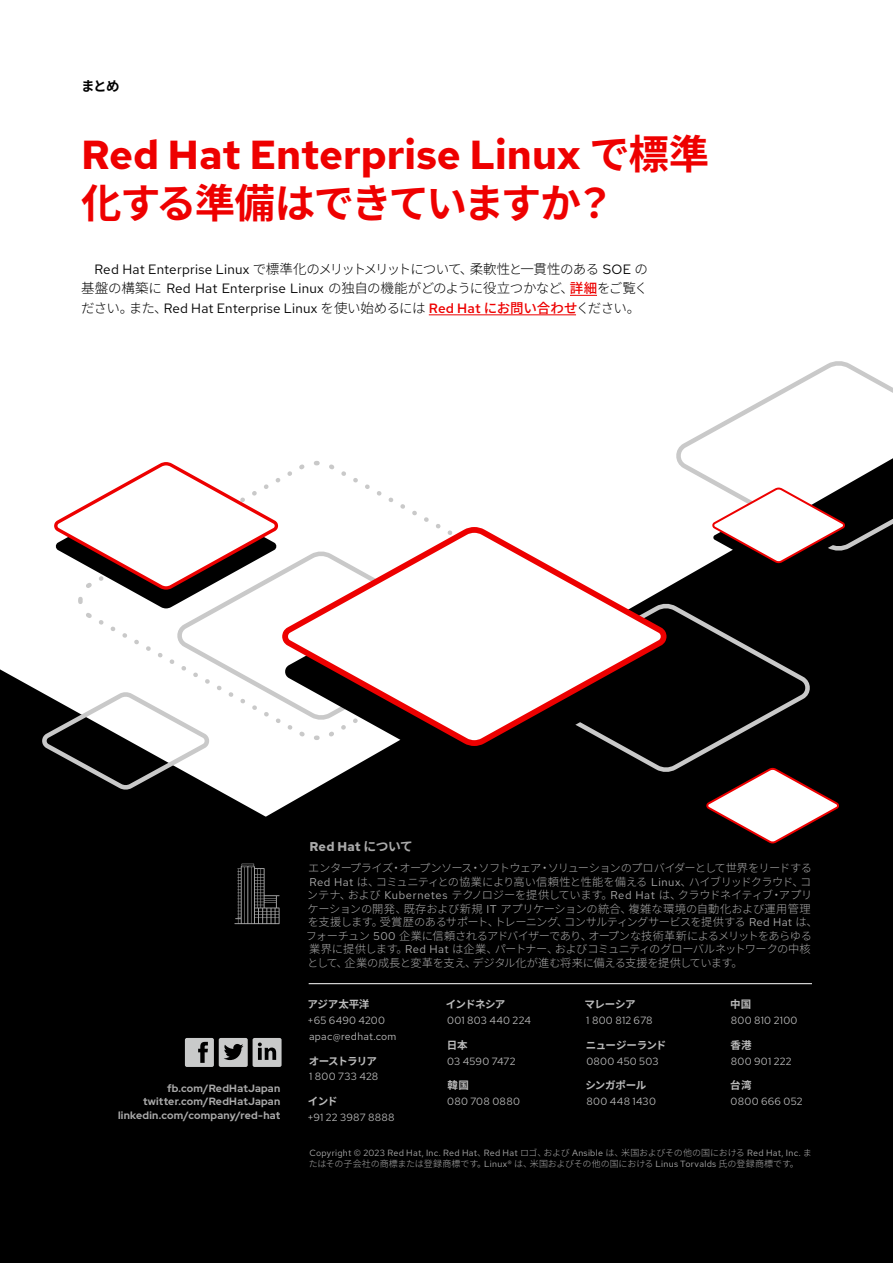
<style>
.page{position:relative;width:893px;height:1263px;background:#fff}
.page>*{position:absolute;margin:0;border:0;box-sizing:border-box;transform-origin:0 0}
.t1{font:700 40.5px "Red Hat Text";color:#e00}
.t2{font:700 40.5px "Noto Sans JP";letter-spacing:-.055em;color:#e00}
.t3{font:300 13.5px/19.5px "Noto Sans JP";letter-spacing:-.045em;color:#000;text-align:right}
.t4{font:13.5px "Red Hat Text";letter-spacing:.015em;color:#000}
.t5{font:700 13.5px "Noto Sans JP";color:#000}
.t6{font:700 12.75px "Red Hat Text";letter-spacing:.015em;color:#aaa}
.t7{font:300 11.25px "Noto Sans JP";letter-spacing:-.04em;color:#aaa}
.t8{font:300 11.25px "Noto Sans JP";letter-spacing:-.065em;color:#aaa}
.t9{font:300 11.25px "Noto Sans JP";color:#aaa}
.t10{font:10.5px/15.8px "Red Hat Text";letter-spacing:.025em;color:#bbb}
.t11{font:700 10.5px/13.5px "Red Hat Display";letter-spacing:.025em;color:#aaa;text-align:right}
.t12{font:700 10.5px "Noto Sans JP";letter-spacing:-.05em;color:#bbb}
.t13{font:700 10.5px "Noto Sans JP";letter-spacing:-.075em;color:#bbb}
.t14{font:9px "Red Hat Text";letter-spacing:.03em;color:#aaa}
.t15{font:300 9px "Noto Sans JP";letter-spacing:-.005em;color:#aaa}
.s1{font-family:"Noto Sans JP"}
.s2{font-family:"Red Hat Text";font-weight:400}
.s3{font-weight:500;color:#ed0000}
.s4{font-family:"Noto Sans JP";font-weight:300}
.s5{font-family:"Noto Sans JP";font-weight:500;color:#ed0000}
</style>
<div class="page">
<div style="left:666px;top:574px;width:227px;height:689px;background:#000"></div>
<div style="left:0;top:669px;width:717px;height:594px;background:#000"></div>
<svg style="left:570px;top:295px;width:27px;height:1px"></svg>
<hr style="left:429px;top:314px;width:147px;height:1px;background:#ed0000">
<hr style="left:309px;top:983px;width:503px;height:1px;background:#fff">
<svg style="left:234px;top:864px;width:46px;height:60px;background:#272727"></svg>
<svg style="left:185px;top:1038px;width:96px;height:29px;background:#929292"></svg>
<svg style="left:676px;top:361px;width:217px;height:213px"></svg>
<svg style="left:706px;top:768px;width:133px;height:86px"></svg>
<svg style="left:665px;top:599px;width:150px;height:178px;background:#0d0c0c"></svg>
<svg style="left:557px;top:746px;width:108px;height:32px;background:#0d0d0d"></svg>
<svg style="left:557px;top:570px;width:109px;height:176px"></svg>
<svg style="left:37px;top:461px;width:520px;height:333px"></svg>
<p class="t5" style="left:81px;top:78px;width:40px">まとめ</p>
<h1 class="t1" style="left:81px;top:128px;width:630px">Red Hat Enterprise Linux <span class="s1">で標準</span></h1>
<h1 class="t2" style="left:81px;top:180px;width:536px">化する準備はできていますか？</h1>
<p class="t3" style="left:81px;top:259px;width:569px"><span class="s2">Red Hat Enterprise Linux</span> で標準化のメリットメリットについて、柔軟性と一貫性のある <span class="s2">SOE</span> の基盤の構築に <span class="s2">Red Hat Enterprise Linux</span> の独自の機能がどのように役立つかなど、<span class="s3">詳細</span>をご覧く</p>
<p class="t4" style="left:81px;top:299px;width:561px"><span class="s4">ださい。また、</span>Red Hat Enterprise Linux <span class="s4">を使い始めるには</span> <span class="s3">Red Hat</span> <span class="s5">にお問い合わせ</span><span class="s4">ください。</span></p>
<p class="t11" style="left:118px;top:1081px;width:164px">fb.com/RedHatJapan twitter.com/RedHatJapan linkedin.com/company/red-hat</p>
<p class="t6" style="left:309px;top:838px;width:105px">Red Hat <span class="s1">について</span></p>
<p class="t8" style="left:308px;top:862px;width:505px">エンタープライズ・オープンソース・ソフトウェア・ソリューションのプロバイダーとして世界をリードする</p>
<p class="t7" style="left:309px;top:875px;width:503px"><span class="s2">Red Hat</span> は、コミュニティとの協業により高い信頼性と性能を備える <span class="s2">Linux</span>、ハイブリッドクラウド、コ</p>
<p class="t7" style="left:307px;top:889px;width:507px">ンテナ、および <span class="s2">Kubernetes</span> テクノロジーを提供しています。<span class="s2">Red Hat</span> は、クラウドネイティブ・アプリ</p>
<p class="t9" style="left:308px;top:902px;width:505px">ケーションの開発、既存および新規 <span class="s2">IT</span> アプリケーションの統合、複雑な環境の自動化および運用管理</p>
<p class="t7" style="left:308px;top:916px;width:512px">を支援します。受賞歴のあるサポート、トレーニング、コンサルティングサービスを提供する <span class="s2">Red Hat</span> は、</p>
<p class="t7" style="left:306px;top:929px;width:508px">フォーチュン <span class="s2">500</span> 企業に信頼されるアドバイザーであり、オープンな技術革新によるメリットをあらゆる</p>
<p class="t7" style="left:309px;top:943px;width:503px">業界に提供します。<span class="s2">Red Hat</span> は企業、パートナー、およびコミュニティのグローバルネットワークの中核</p>
<p class="t7" style="left:307px;top:956px;width:437px">として、企業の成長と変革を支え、デジタル化が進む将来に備える支援を提供しています。</p>
<p class="t12" style="left:308px;top:998px;width:63px">アジア太平洋</p>
<p class="t10" style="left:308px;top:1012px;width:90px">+65 6490 4200 apac@redhat.com</p>
<p class="t13" style="left:309px;top:1055px;width:70px">オーストラリア</p>
<p class="t10" style="left:309px;top:1069px;width:71px">1 800 733 428</p>
<p class="t12" style="left:308px;top:1095px;width:31px">インド</p>
<p class="t10" style="left:308px;top:1109px;width:88px">+91 22 3987 8888</p>
<p class="t12" style="left:730px;top:998px;width:23px">中国</p>
<p class="t10" style="left:731px;top:1012px;width:68px">800 810 2100</p>
<p class="t12" style="left:730px;top:1039px;width:23px">香港</p>
<p class="t10" style="left:731px;top:1053px;width:62px">800 901 222</p>
<p class="t12" style="left:730px;top:1079px;width:23px">台湾</p>
<p class="t10" style="left:730px;top:1093px;width:74px">0800 666 052</p>
<p class="t12" style="left:446px;top:998px;width:61px">インドネシア</p>
<p class="t10" style="left:447px;top:1012px;width:85px">001 803 440 224</p>
<p class="t12" style="left:447px;top:1039px;width:22px">日本</p>
<p class="t10" style="left:447px;top:1053px;width:70px">03 4590 7472</p>
<p class="t12" style="left:448px;top:1079px;width:23px">韓国</p>
<p class="t10" style="left:447px;top:1093px;width:74px">080 708 0880</p>
<p class="t12" style="left:584px;top:998px;width:53px">マレーシア</p>
<p class="t10" style="left:586px;top:1012px;width:68px">1 800 812 678</p>
<p class="t12" style="left:586px;top:1039px;width:82px">ニュージーランド</p>
<p class="t10" style="left:586px;top:1053px;width:74px">0800 450 503</p>
<p class="t12" style="left:585px;top:1079px;width:62px">シンガポール</p>
<p class="t10" style="left:587px;top:1093px;width:71px">800 448 1430</p>
<p class="t14" style="left:309px;top:1147px;width:504px">Copyright © 2023 Red Hat, Inc. Red Hat<span class="s4">、</span>Red Hat <span class="s4">ロゴ、および</span> Ansible <span class="s4">は、米国およびその他の国における</span> Red Hat, Inc. <span class="s4">ま</span></p>
<p class="t15" style="left:309px;top:1159px;width:492px">たはその子会社の商標または登録商標です。<span class="s2">Linux®</span> は、米国およびその他の国における <span class="s2">Linus Torvalds</span> 氏の登録商標です。</p>
</div>
